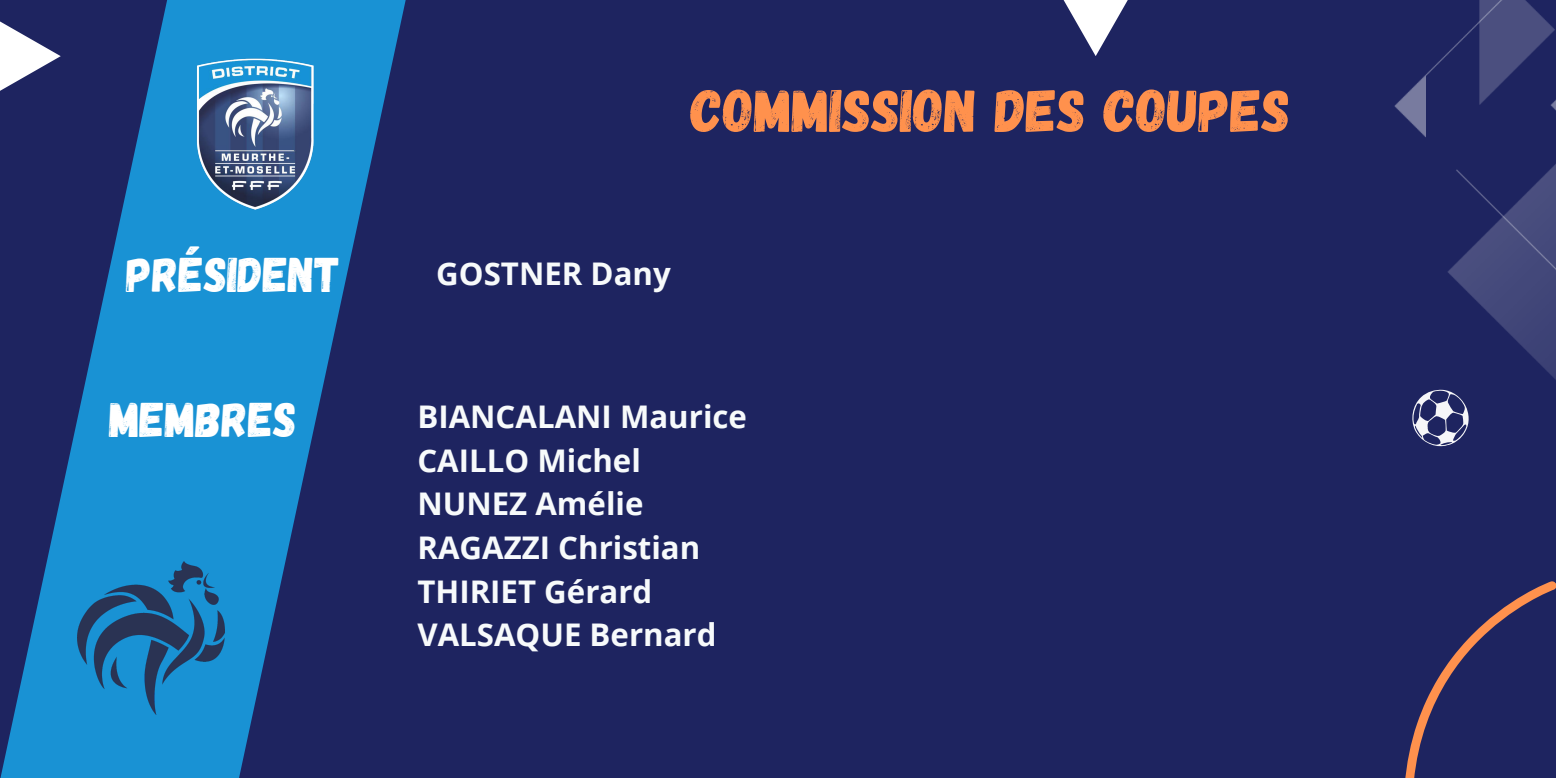
<style>
.page{position:relative;width:1556px;height:778px;background:#fff}
.page>*{position:absolute;margin:0;border:0;box-sizing:border-box;transform-origin:0 0}
.t1{font:60px "Gagalin";color:#ff914d}
.t2{font:48.6px "Gagalin";color:#fff}
.t3{font:700 31.2px "Open Sans";color:#f7fafb}
</style>
<div class="page">
<div style="left:0;top:0;width:1555px;height:778px;background:#1e2460"></div>
<svg style="left:0;top:0;width:406px;height:778px;fill:#1992d4"></svg>
<img style="left:191px;top:56px;width:129px;height:155px">
<svg style="left:1405px;top:581px;width:150px;height:197px"></svg>
<img style="left:1394px;top:0;width:161px;height:379px">
<svg style="left:1412px;top:389px;width:57px;height:58px"></svg>
<svg style="left:0;top:21px;width:61px;height:70px"></svg>
<svg style="left:1063px;top:0;width:65px;height:56px"></svg>
<img style="left:78px;top:562px;width:146px;height:152px">
<p class="t2" style="left:126px;top:243px;width:215px">PRÉSIDENT</p>
<p class="t2" style="left:109px;top:388px;width:189px">MEMBRES</p>
<p class="t1" style="left:690px;top:72px;width:601px">COMMISSION DES COUPES</p>
<p class="t3" style="left:436px;top:252px;width:236px">GOSTNER Dany</p>
<p class="t3" style="left:417px;top:395px;width:331px">BIANCALANI Maurice</p>
<p class="t3" style="left:417px;top:438px;width:225px">CAILLO Michel</p>
<p class="t3" style="left:417px;top:482px;width:227px">NUNEZ Amélie</p>
<p class="t3" style="left:417px;top:526px;width:284px">RAGAZZI Christian</p>
<p class="t3" style="left:417px;top:569px;width:236px">THIRIET Gérard</p>
<p class="t3" style="left:417px;top:613px;width:300px">VALSAQUE Bernard</p>
</div>
